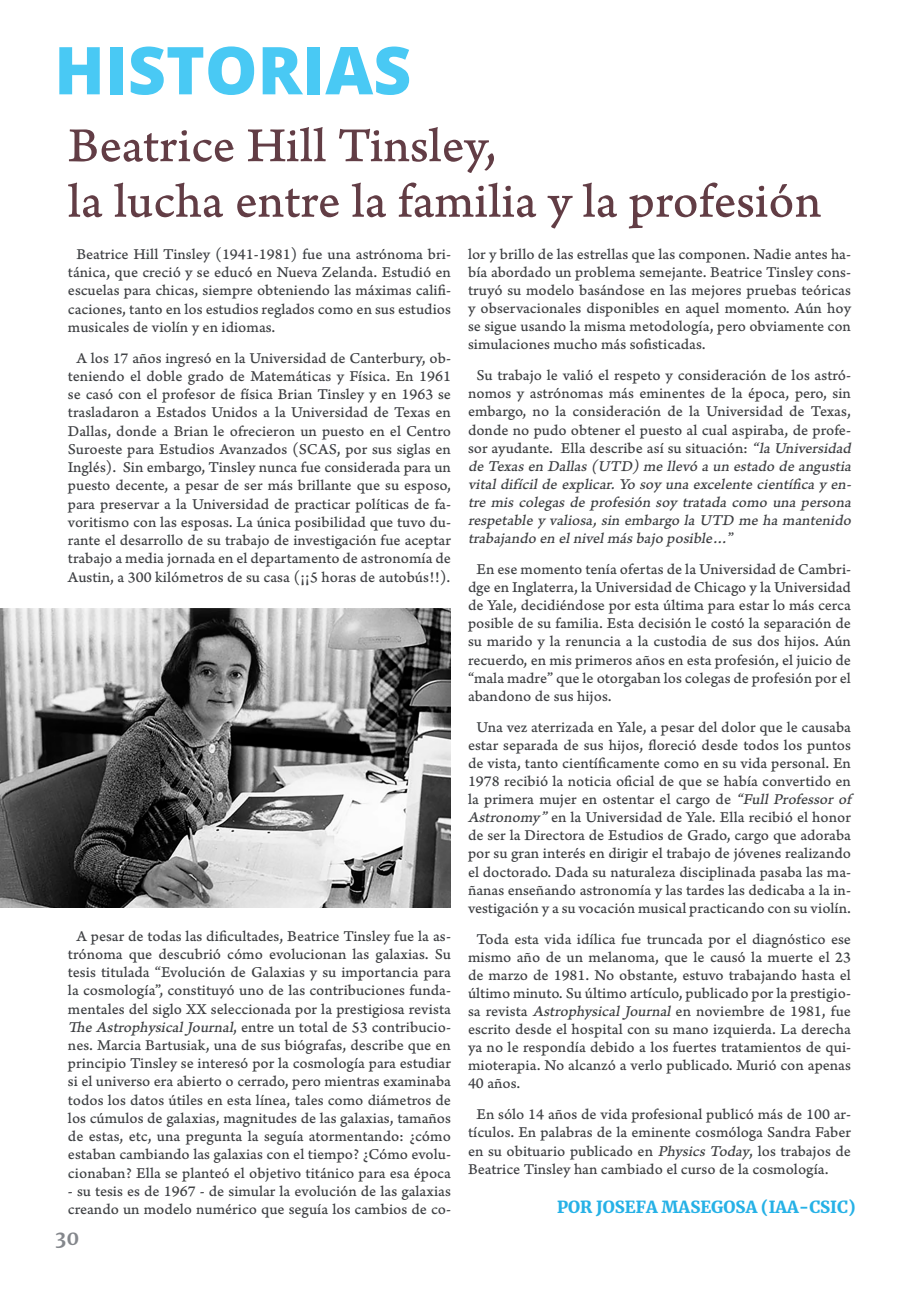
<style>
.page{position:relative;width:919px;height:1289px;background:#fff}
.page>*{position:absolute;margin:0;border:0;box-sizing:border-box;transform-origin:0 0}
.t1{font:800 66px "Open Sans";color:#49c9f4}
.t2{font:51px/55.5px "Arno Pro Caption";color:#623d45}
.t3{font:700 19.5px "Merriweather";color:#84878c}
.t4{font:900 16.5px "Merriweather";color:#26b1e6}
.t5{font:15.75px/18.1px "Arno Pro Caption";color:#3e4043;text-align:justify}
.t6{font:italic 15.75px/18.1px "Arno Pro Caption";color:#3e4043}
.s1{font-style:italic}
.s2{font-style:normal}
</style>
<div class="page">
<img style="left:0;top:608px;width:451px;height:299px">
<h1 class="t1" style="left:54px;top:20px;width:358px">HISTORIAS</h1>
<h2 class="t2" style="left:68px;top:120px;width:755px">Beatrice Hill Tinsley,<br>la lucha entre la familia y la profesión</h2>
<p class="t5" style="left:68px;top:245px;width:384px;text-indent:9px">Beatrice Hill Tinsley (1941-1981) fue una astrónoma bri&shy;tánica, que creció y se educó en Nueva Zelanda. Estudió en escuelas para chicas, siempre obteniendo las máximas califi&shy;caciones, tanto en los estudios reglados como en sus estudios musicales de violín y en idiomas.</p>
<p class="t5" style="left:68px;top:349px;width:384px;text-align:center">A los 17 años ingresó en la Universidad de Canterbury, ob&shy;teniendo el doble grado de Matemáticas y Física. En 1961 se casó con el profesor de física Brian Tinsley y en 1963 se trasladaron a Estados Unidos a la Universidad de Texas en Dallas, donde a Brian le ofrecieron un puesto en el Centro Suroeste para Estudios Avanzados (SCAS, por sus siglas en Inglés). Sin embargo, Tinsley nunca fue considerada para un puesto decente, a pesar de ser más brillante que su esposo, para preservar a la Universidad de practicar políticas de fa&shy;voritismo con las esposas. La única posibilidad que tuvo du&shy;rante el desarrollo de su trabajo de investigación fue aceptar trabajo a media jornada en el departamento de astronomía de Austin, a 300 kilómetros de su casa (¡¡5 horas de autobús!!).</p>
<p class="t5" style="left:68px;top:927px;width:384px;text-align:center">A pesar de todas las dificultades, Beatrice Tinsley fue la as&shy;trónoma que descubrió cómo evolucionan las galaxias. Su tesis titulada “Evolución de Galaxias y su importancia para la cosmología”, constituyó uno de las contribuciones funda&shy;mentales del siglo XX seleccionada por la prestigiosa revista <span class="s1">The AstrophysicalJournal</span>, entre un total de 53 contribucio&shy;nes. Marcia Bartusiak, una de sus biógrafas, describe que en principio Tinsley se interesó por la cosmología para estudiar si el universo era abierto o cerrado, pero mientras examinaba todos los datos útiles en esta línea, tales como diámetros de los cúmulos de galaxias, magnitudes de las galaxias, tamaños de estas, etc, una pregunta la seguía atormentando: ¿cómo estaban cambiando las galaxias con el tiempo? ¿Cómo evolu&shy;cionaban? Ella se planteó el objetivo titánico para esa época</p>
<p class="t5" style="left:68px;top:1182px;width:384px">- su tesis es de 1967 - de simular la evolución de las galaxias creando un modelo numérico que seguía los cambios de co-</p>
<p class="t3" style="left:55px;top:1224px;width:26px">30</p>
<p class="t5" style="left:468px;top:245px;width:384px">lor y brillo de las estrellas que las componen. Nadie antes ha&shy;bía abordado un problema semejante. Beatrice Tinsley cons&shy;truyó su modelo basándose en las mejores pruebas teóricas y observacionales disponibles en aquel momento. Aún hoy se sigue usando la misma metodología, pero obviamente con simulaciones mucho más sofisticadas.</p>
<p class="t6" style="left:468px;top:367px;width:388px;text-indent:9px"><span class="s2">Su trabajo le valió el respeto y consideración de los astró&shy;nomos y astrónomas más eminentes de la época, pero, sin embargo, no la consideración de la Universidad de Texas, donde no pudo obtener el puesto al cual aspiraba, de profe&shy;sor ayudante. Ella describe así su situación:</span> “la Universidad de Texasen Dallas(UTD) me llevó a un estado de angustia vitaldifícilde explicar.Yo soy una excelente científica y en&shy;tre mis colegas de profesión soy tratada como una persona respetable y valiosa, sin embargo la UTD me ha mantenido trabajando en elnivelmásbajo posible…<span class="s2">”</span></p>
<p class="t5" style="left:468px;top:561px;width:384px;text-indent:9px">En ese momento tenía ofertas de la Universidad de Cambri&shy;dge en Inglaterra, la Universidad de Chicago y la Universidad de Yale, decidiéndose por esta última para estar lo más cerca posible de su familia. Esta decisión le costó la separación de su marido y la renuncia a la custodia de sus dos hijos. Aún recuerdo, en mis primeros años en esta profesión, el juicio de “mala madre” que le otorgaban los colegas de profesión por el abandono de sus hijos.</p>
<p class="t5" style="left:468px;top:718px;width:384px;text-align:center">Una vez aterrizada en Yale, a pesar del dolor que le causaba estar separada de sus hijos, floreció desde todos los puntos de vista, tanto científicamente como en su vida personal. En 1978 recibió la noticia oficial de que se había convertido en la primera mujer en ostentar el cargo de <span class="s1">“Full Professor of Astronomy”</span>en la Universidad de Yale. Ella recibió el honor de ser la Directora de Estudios de Grado, cargo que adoraba por su gran interés en dirigir el trabajo de jóvenes realizando el doctorado. Dada su naturaleza disciplinada pasaba las ma&shy;ñanas enseñando astronomía y las tardes las dedicaba a la in&shy;vestigación y a su vocación musical practicando con su violín.</p>
<p class="t5" style="left:468px;top:930px;width:384px;text-indent:9px">Toda esta vida idílica fue truncada por el diagnóstico ese mismo año de un melanoma, que le causó la muerte el 23 de marzo de 1981. No obstante, estuvo trabajando hasta el último minuto. Su último artículo, publicado por la prestigio&shy;sa revista <span class="s1">Astrophysical Journal</span> en noviembre de 1981, fue escrito desde el hospital con su mano izquierda. La derecha ya no le respondía debido a los fuertes tratamientos de qui&shy;mioterapia. No alcanzó a verlo publicado. Murió con apenas 40 años.</p>
<p class="t5" style="left:468px;top:1106px;width:384px;text-indent:9px">En sólo 14 años de vida profesional publicó más de 100 ar&shy;tículos. En palabras de la eminente cosmóloga Sandra Faber en su obituario publicado en <span class="s1">Physics Today</span>, los trabajos de Beatrice Tinsley han cambiado el curso de la cosmología.</p>
<p class="t4" style="left:557px;top:1195px;width:300px">POR JOSEFA MASEGOSA (IAA-CSIC)</p>
</div>
